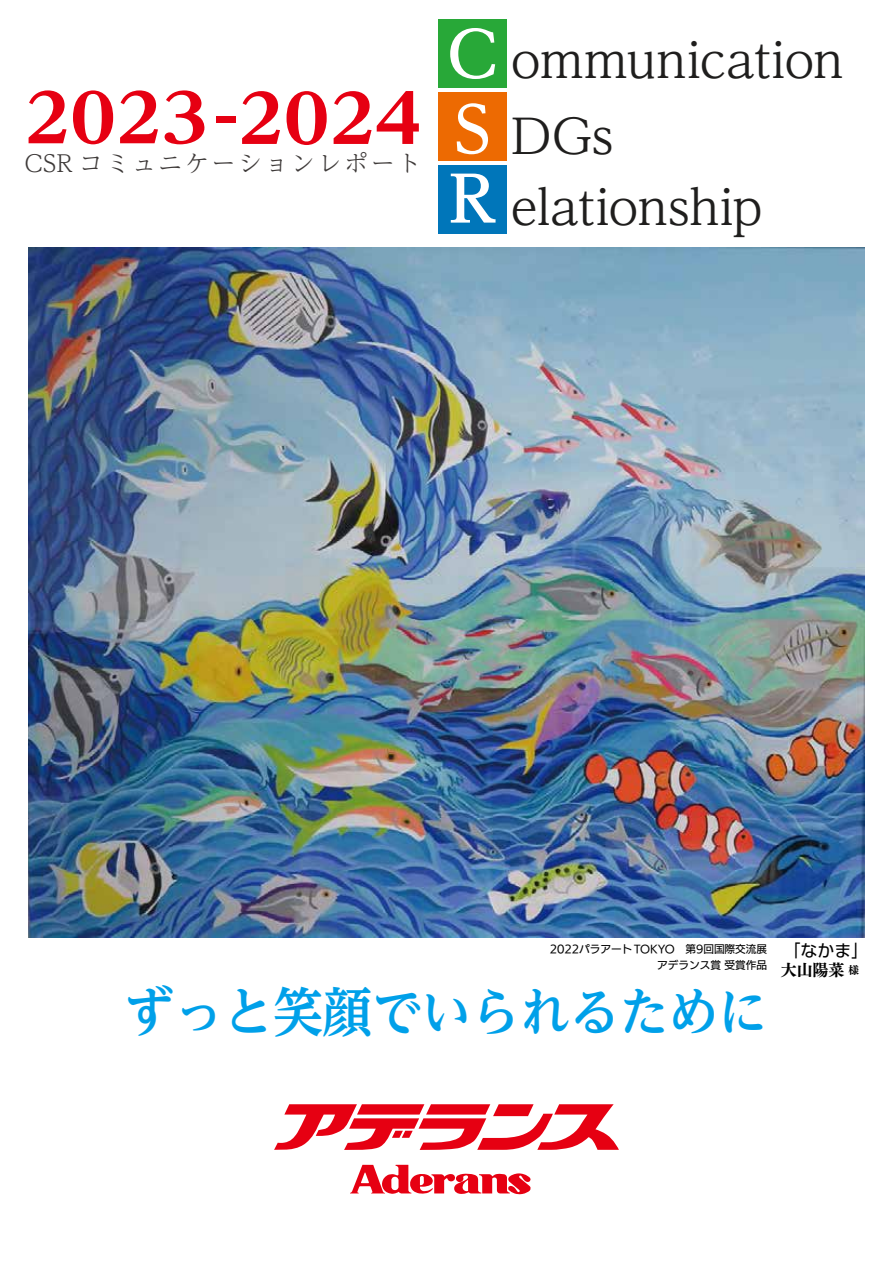
<style>
.page{position:relative;width:893px;height:1263px;background:#fff}
.page>*{position:absolute;margin:0;border:0;box-sizing:border-box;transform-origin:0 0}
.t1{font:800 66.9px "UD Reimin Pro";color:#e60012;scale:1.1 1}
.t2{font:700 63.75px/75.3px "UD Reimin Pr 6";color:#fff}
.t3{font:700 53.1px "UD Reimin Pr 6";letter-spacing:-.01em;color:#00a0e9;scale:.94 1}
.t4{font:47.85px/75.9px "UD Reimin Pr 6";letter-spacing:-.01em;color:#1f1e1d}
.t5{font:300 23.4px "UD Reimin Pr 6";letter-spacing:.135em;color:#3e3a39}
.t6{font:16.95px "UD Shin Go Pr 6 N";color:#000}
.t7{font:15.9px "UD Mincho Pr 6 N B";color:#000}
.t8{font:10.65px/15.9px "UD Kakugo Large Pr 6 N M";color:#000;text-align:right}
.s1{font-size:10.65px}
</style>
<div class="page">
<img style="left:28px;top:248px;width:837px;height:690px">
<div style="left:439px;top:20px;width:68px;height:68px;background:#28a838"></div>
<div style="left:439px;top:93px;width:68px;height:68px;background:#ed6a02"></div>
<div style="left:439px;top:166px;width:68px;height:68px;background:#0076ba"></div>
<svg style="left:274px;top:1104px;width:345px;height:46px"></svg>
<svg style="left:350px;top:1165px;width:181px;height:29px"></svg>
<h1 class="t1" style="left:24px;top:63px;width:362px">2023-2024</h1>
<h3 class="t5" style="left:24px;top:144px;width:398px">CSR コミュニケーションレポート</h3>
<h2 class="t2" style="left:447px;top:15px;width:53px">C<br>S</h2>
<h2 class="t2" style="left:448px;top:160px;width:49px">R</h2>
<h3 class="t4" style="left:511px;top:21px;width:334px">ommunication<br>DGs</h3>
<h3 class="t4" style="left:511px;top:168px;width:253px">elationship</h3>
<p class="t8" style="left:550px;top:941px;width:219px">2022パラアートTOKYO　第9回国際交流展　アデランス賞 受賞作品</p>
<h3 class="t6" style="left:783px;top:937px;width:87px">「なかま」</h3>
<h3 class="t7" style="left:781px;top:956px;width:80px">大山陽菜<span class="s1">様</span></h3>
<h3 class="t3" style="left:125px;top:969px;width:686px">ずっと笑顔でいられるために</h3>
</div>
